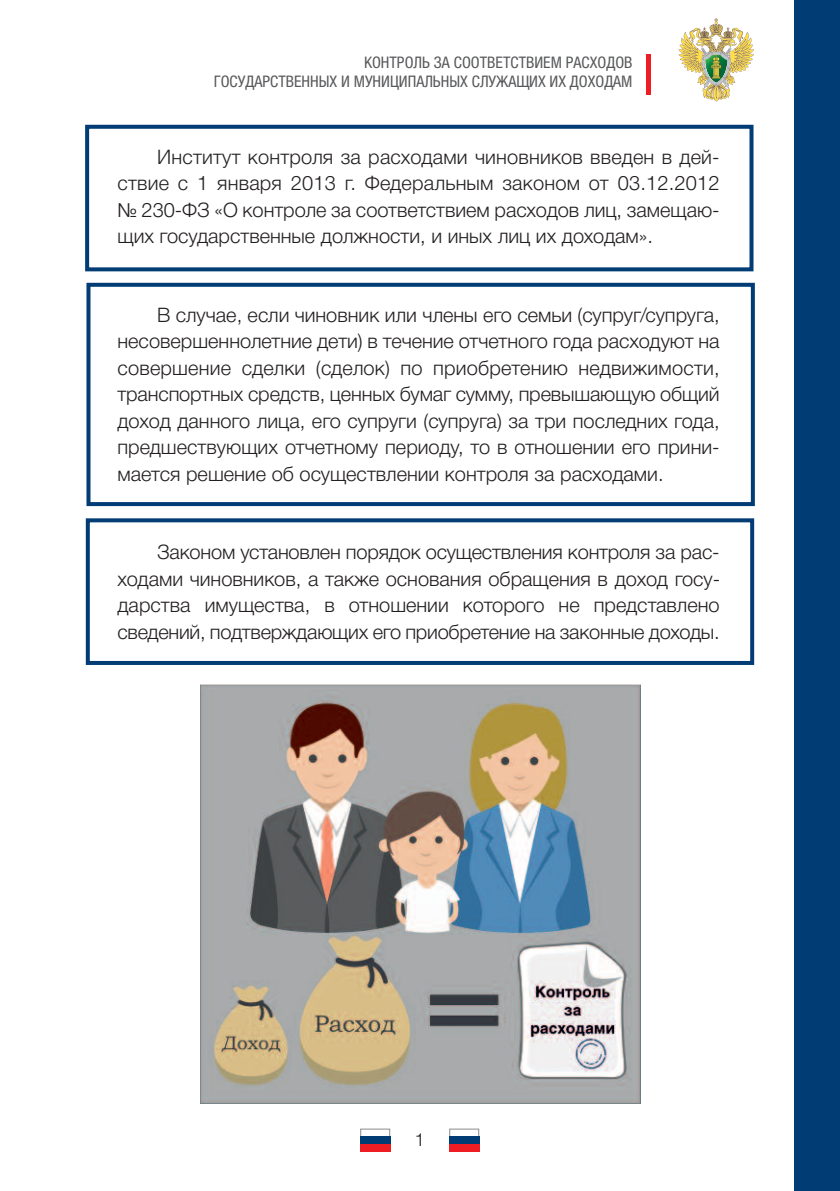
<style>
.page{position:relative;width:840px;height:1191px;background:#fff}
.page>*{position:absolute;margin:0;border:0;box-sizing:border-box;transform-origin:0 0}
.t1{font:20px/26.4px "Helvetica 4 Light";color:#231f20;text-align:justify}
.t2{font:18px "Helvetica 4 Light";color:#231f20}
.t3{font:condensed 16px/19.2px "Helvetica Neue LTCYR";color:#57585a;text-align:right}
</style>
<div class="page">
<svg style="left:678px;top:18px;width:75px;height:83px"></svg>
<div style="left:645px;top:54px;width:5px;height:41px;background:#ee1d23"></div>
<div style="left:794px;top:0;width:45px;height:1191px;background:#013c74"></div>
<div style="left:360px;top:1128px;width:30px;height:23px;border:1px solid #8a8c8f"></div>
<div style="left:360px;top:1136px;width:30px;height:7px;background:#013c74"></div>
<div style="left:360px;top:1143px;width:30px;height:8px;background:#ee1d23"></div>
<div style="left:449px;top:1128px;width:30px;height:23px;border:1px solid #8a8c8f"></div>
<div style="left:449px;top:1136px;width:30px;height:7px;background:#013c74"></div>
<div style="left:449px;top:1143px;width:30px;height:8px;background:#ee1d23"></div>
<div style="left:85px;top:125px;width:668px;height:146px;border:4px solid #013c74"></div>
<div style="left:86px;top:283px;width:668px;height:223px;border:4px solid #013c74"></div>
<div style="left:86px;top:518px;width:667px;height:147px;border:4px solid #013c74"></div>
<img style="left:200px;top:684px;width:440px;height:419px">
<p class="t3" style="left:214px;top:54px;width:420px">КОНТРОЛЬ ЗА СООТВЕТСТВИЕМ РАСХОДОВ<br>ГОСУДАРСТВЕННЫХ И МУНИЦИПАЛЬНЫХ СЛУЖАЩИХ ИХ ДОХОДАМ</p>
<p class="t1" style="left:117px;top:145px;width:603px;text-indent:40px">Институт контроля за расходами чиновников введен в дей&shy;ствие с 1 января 2013 г. Федеральным законом от 03.12.2012 № 230-ФЗ «О контроле за соответствием расходов лиц, замещаю&shy;щих государственные должности, и иных лиц их доходам».</p>
<p class="t1" style="left:117px;top:303px;width:603px;text-indent:40px">В случае, если чиновник или члены его семьи (супруг/супруга, несовершеннолетние дети) в течение отчетного года расходуют на совершение сделки (сделок) по приобретению недвижимости, транспортных средств, ценных бумаг сумму, превышающую общий доход данного лица, его супруги (супруга) за три последних года, предшествующих отчетному периоду, то в отношении его прини&shy;мается решение об осуществлении контроля за расходами.</p>
<p class="t1" style="left:117px;top:541px;width:603px;text-indent:40px">Законом установлен порядок осуществления контроля за рас&shy;ходами чиновников, а также основания обращения в доход госу&shy;дарства имущества, в отношении которого не представлено сведений, подтверждающих его приобретение на законные доходы.</p>
<p class="t2" style="left:415px;top:1132px;width:12px">1</p>
</div>
